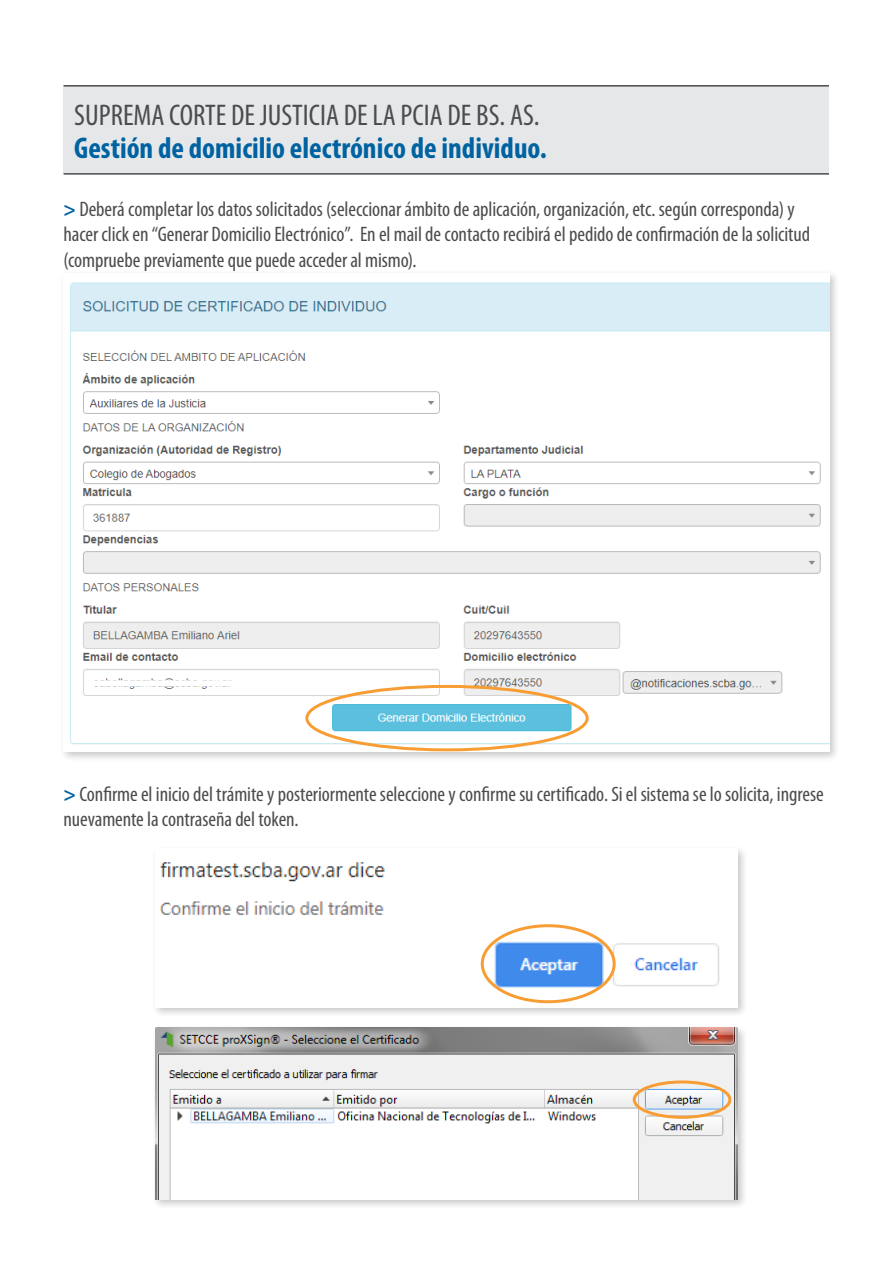
<style>
.page{position:relative;width:893px;height:1263px;background:#fff}
.page>*{position:absolute;margin:0;border:0;box-sizing:border-box;transform-origin:0 0}
.t1{font:700 condensed 30px "Myriad Pro";color:#0063a1}
.t2{font:condensed 30px "Myriad Pro";color:#4b4c4d}
.t3{font:condensed 21px/25.5px "Myriad Pro";letter-spacing:-.005em;color:#4b4c4d}
.s1{font-weight:700;color:#0063a1}
</style>
<div class="page">
<div style="left:63px;top:85px;width:766px;height:88px;background:#e6e7e9"></div>
<hr style="left:64px;top:85px;width:765px;height:2px;background:#4b4c4d">
<hr style="left:64px;top:173px;width:765px;height:2px;background:#4b4c4d">
<div style="left:59px;top:270px;width:780px;height:492px;background:#231f20;opacity:.25"></div>
<img style="left:63px;top:274px;width:766px;height:477px">
<div style="left:152px;top:845px;width:596px;height:173px;background:#231f20;opacity:.25"></div>
<img style="left:156px;top:849px;width:581px;height:159px">
<div style="left:152px;top:1024px;width:595px;height:185px;background:#231f20;opacity:.25"></div>
<img style="left:156px;top:1028px;width:581px;height:171px">
<div style="left:305px;top:685px;width:284px;height:66px;border:3px solid #f89d33;border-radius:50%"></div>
<div style="left:481px;top:924px;width:135px;height:79px;border:3px solid #f89d33;border-radius:50%"></div>
<div style="left:633px;top:1080px;width:98px;height:39px;border:3px solid #f89d33;border-radius:50%"></div>
<div style="left:90px;top:680px;width:154px;height:6px;background:#fff"></div>
<p class="t2" style="left:74px;top:96px;width:467px">SUPREMA CORTE DE JUSTICIA DE LA PCIA DE BS. AS.</p>
<p class="t1" style="left:74px;top:129px;width:474px">Gestión de domicilio electrónico de individuo.</p>
<p class="t3" style="left:64px;top:196px;width:748px"><span class="s1">&gt;</span> Deberá completar los datos solicitados (seleccionar ámbito de aplicación, organización, etc. según corresponda) y hacer click en “Generar Domicilio Electrónico”. En el mail de contacto recibirá el pedido de confirmación de la solicitud (compruebe previamente que puede acceder al mismo).</p>
<p class="t3" style="left:64px;top:781px;width:762px"><span class="s1">&gt;</span> Confirme el inicio del trámite y posteriormente seleccione y confirme su certificado. Si el sistema se lo solicita, ingrese nuevamente la contraseña del token.</p>
</div>
